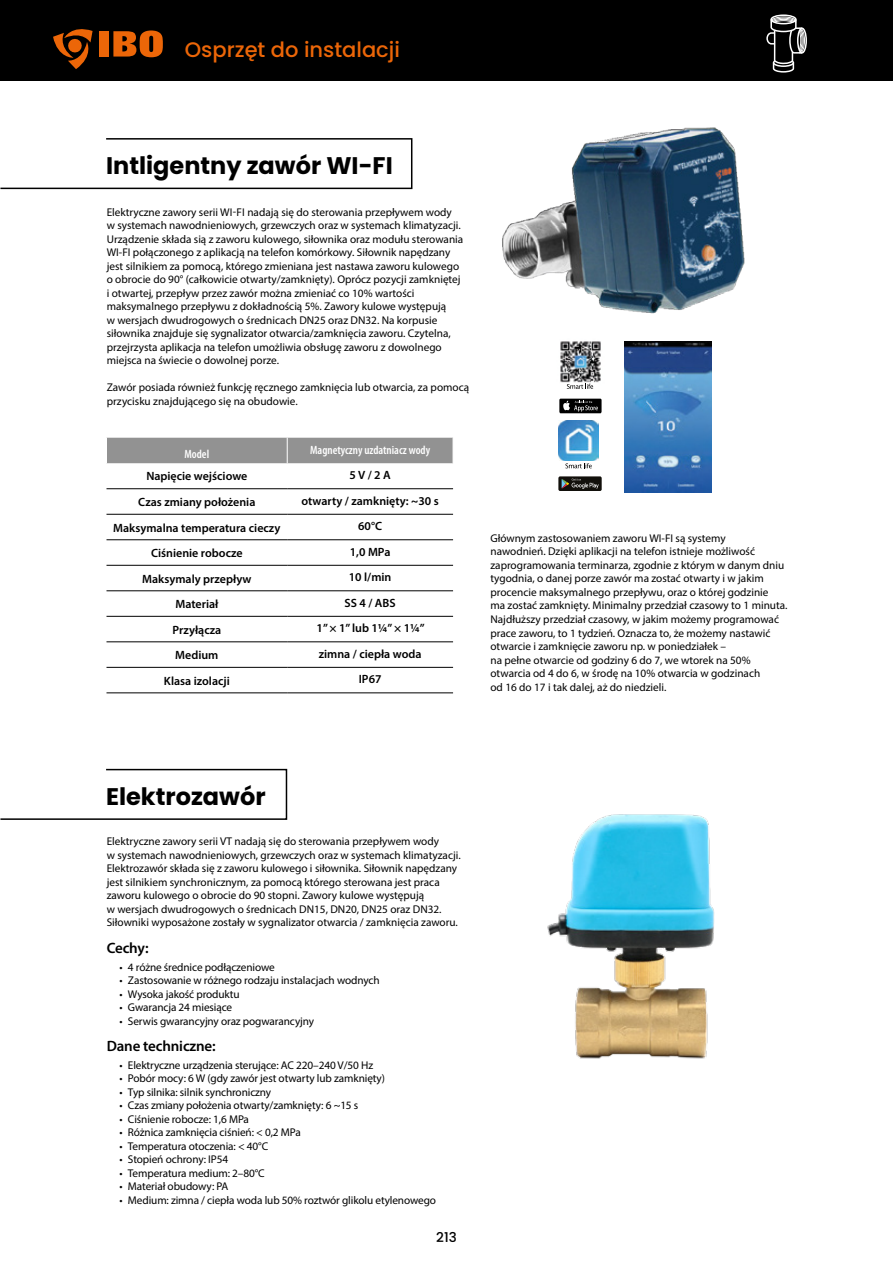
<style>
.page{position:relative;width:893px;height:1263px;background:#fff}
.page>*{position:absolute;margin:0;border:0;box-sizing:border-box;transform-origin:0 0}
.t1{font:700 24px "Poppins";color:#000}
.t2{font:500 21px "Poppins";color:#ec6608}
.t3{font:600 15px "Myriad Pro";letter-spacing:-.01em;color:#000}
.t4{font:500 13.5px "Poppins";color:#000}
.t5{font:600 12px "Myriad Pro";color:#000}
.t6{font:600 condensed 12px "Myriad Pro";color:#fff}
.t7{font:11.25px/13.5px "Myriad Pro";color:#000}
</style>
<div class="page">
<div style="left:0;top:0;width:893px;height:81px;background:#000"></div>
<svg style="left:53px;top:29px;width:40px;height:40px"></svg>
<div style="left:99px;top:31px;width:10px;height:26px;background:#ec6608"></div>
<svg style="left:113px;top:30px;width:50px;height:27px"></svg>
<div style="left:770px;top:14px;width:27px;height:10px;border:2px solid #fff;border-radius:50%"></div>
<div style="left:797px;top:27px;width:10px;height:27px;border:2px solid #fff;border-radius:50%"></div>
<svg style="left:766px;top:17px;width:39px;height:56px"></svg>
<img style="left:547px;top:814px;width:168px;height:245px">
<img style="left:502px;top:127px;width:243px;height:186px">
<img style="left:558px;top:341px;width:154px;height:152px">
<svg style="left:558px;top:476px;width:44px;height:15px"></svg>
<svg style="left:565px;top:463px;width:27px;height:5px"></svg>
<img style="left:559px;top:420px;width:39px;height:40px">
<img style="left:625px;top:341px;width:86px;height:151px">
<svg style="left:559px;top:399px;width:42px;height:15px"></svg>
<img style="left:558px;top:341px;width:47px;height:50px">
<div style="left:562px;top:383px;width:36px;height:8px;background:#fff"></div>
<svg style="left:567px;top:384px;width:26px;height:5px"></svg>
<svg style="left:0;top:768px;width:288px;height:52px"></svg>
<hr style="left:106px;top:488px;width:181px;height:1px;background:#000">
<hr style="left:106px;top:514px;width:181px;height:1px;background:#000">
<hr style="left:106px;top:539px;width:181px;height:1px;background:#000">
<hr style="left:106px;top:565px;width:181px;height:1px;background:#000">
<hr style="left:287px;top:565px;width:166px;height:1px;background:#000">
<hr style="left:106px;top:590px;width:181px;height:1px;background:#000">
<hr style="left:287px;top:590px;width:166px;height:1px;background:#000">
<hr style="left:106px;top:616px;width:181px;height:1px;background:#000">
<hr style="left:287px;top:616px;width:166px;height:1px;background:#000">
<hr style="left:106px;top:641px;width:181px;height:1px;background:#000">
<hr style="left:287px;top:641px;width:166px;height:1px;background:#000">
<hr style="left:106px;top:667px;width:181px;height:1px;background:#000">
<hr style="left:287px;top:667px;width:166px;height:1px;background:#000">
<hr style="left:106px;top:692px;width:181px;height:1px;background:#000">
<hr style="left:287px;top:692px;width:166px;height:1px;background:#000">
<div style="left:107px;top:438px;width:346px;height:25px;background:#929292"></div>
<hr style="left:287px;top:488px;width:166px;height:1px;background:#000">
<hr style="left:287px;top:514px;width:166px;height:1px;background:#000">
<hr style="left:287px;top:539px;width:166px;height:1px;background:#000">
<svg style="left:0;top:138px;width:413px;height:52px"></svg>
<h2 class="t2" style="left:185px;top:37px;width:217px">Osprzęt do instalacji</h2>
<h1 class="t1" style="left:106px;top:152px;width:288px">Intligentny zawór WI-FI</h1>
<p class="t7" style="left:107px;top:205px;width:358px">Elektryczne zawory serii WI-FI nadają się do sterowania przepływem wody<br>w systemach nawodnieniowych, grzewczych oraz w systemach klimatyzacji.<br>Urządzenie składa sią z zaworu kulowego, siłownika oraz modułu sterowania WI-FI połączonego z aplikacją na telefon komórkowy. Siłownik napędzany jest silnikiem za pomocą, którego zmieniana jest nastawa zaworu kulowego o obrocie do 90° (całkowicie otwarty/zamknięty). Oprócz pozycji zamkniętej i otwartej, przepływ przez zawór można zmieniać co 10% wartości maksymalnego przepływu z dokładnością 5%. Zawory kulowe występują<br>w wersjach dwudrogowych o średnicach DN25 oraz DN32. Na korpusie siłownika znajduje się sygnalizator otwarcia/zamknięcia zaworu. Czytelna, przejrzysta aplikacja na telefon umożliwia obsługę zaworu z dowolnego miejsca na świecie o dowolnej porze.</p>
<p class="t7" style="left:107px;top:381px;width:364px">Zawór posiada również funkcję ręcznego zamknięcia lub otwarcia, za pomocą przycisku znajdującego się na obudowie.</p>
<p class="t6" style="left:184px;top:447px;width:26px">Model</p>
<p class="t6" style="left:310px;top:442px;width:121px">Magnetyczny uzdatniacz wody</p>
<p class="t5" style="left:146px;top:469px;width:103px">Napięcie wejściowe</p>
<p class="t5" style="left:349px;top:467px;width:43px">5 V / 2 A</p>
<p class="t5" style="left:138px;top:494px;width:119px">Czas zmiany położenia</p>
<p class="t5" style="left:301px;top:493px;width:139px">otwarty / zamknięty: ~30 s</p>
<p class="t5" style="left:113px;top:520px;width:169px">Maksymalna temperatura cieczy</p>
<p class="t5" style="left:358px;top:519px;width:25px">60°C</p>
<p class="t5" style="left:151px;top:545px;width:93px">Ciśnienie robocze</p>
<p class="t5" style="left:350px;top:544px;width:42px">1,0 MPa</p>
<p class="t5" style="left:142px;top:571px;width:111px">Maksymaly przepływ</p>
<p class="t5" style="left:349px;top:570px;width:44px">10 l/min</p>
<p class="t5" style="left:175px;top:596px;width:44px">Materiał</p>
<p class="t5" style="left:345px;top:595px;width:53px">SS 4 / ABS</p>
<p class="t5" style="left:173px;top:622px;width:50px">Przyłącza</p>
<p class="t5" style="left:317px;top:621px;width:109px">1” × 1” lub 11/4” × 11/4”</p>
<p class="t5" style="left:175px;top:647px;width:45px">Medium</p>
<p class="t5" style="left:319px;top:646px;width:104px">zimna / ciepła woda</p>
<p class="t5" style="left:164px;top:673px;width:67px">Klasa izolacji</p>
<p class="t5" style="left:359px;top:672px;width:24px">IP67</p>
<p class="t7" style="left:490px;top:531px;width:299px">Głównym zastosowaniem zaworu WI-FI są systemy<br>nawodnień. Dzięki aplikacji na telefon istnieje możliwość zaprogramowania terminarza, zgodnie z którym w danym dniu tygodnia, o danej porze zawór ma zostać otwarty i w jakim procencie maksymalnego przepływu, oraz o której godzinie<br>ma zostać zamknięty. Minimalny przedział czasowy to 1 minuta.<br>Najdłuższy przedział czasowy, w jakim możemy programować prace zaworu, to 1 tydzień. Oznacza to, że możemy nastawić otwarcie i zamknięcie zaworu np. w poniedziałek –<br>na pełne otwarcie od godziny 6 do 7, we wtorek na 50% otwarcia od 4 do 6, w środę na 10% otwarcia w godzinach<br>od 16 do 17 i tak dalej, aż do niedzieli.</p>
<h1 class="t1" style="left:106px;top:782px;width:161px">Elektrozawór</h1>
<p class="t7" style="left:107px;top:835px;width:356px">Elektryczne zawory serii VT nadają się do sterowania przepływem wody<br>w systemach nawodnieniowych, grzewczych oraz w systemach klimatyzacji.<br>Elektrozawór składa się z zaworu kulowego i siłownika. Siłownik napędzany jest silnikiem synchronicznym, za pomocą którego sterowana jest praca zaworu kulowego o obrocie do 90 stopni. Zawory kulowe występują<br>w wersjach dwudrogowych o średnicach DN15, DN20, DN25 oraz DN32.<br>Siłowniki wyposażone zostały w sygnalizator otwarcia / zamknięcia zaworu.</p>
<h3 class="t3" style="left:107px;top:938px;width:43px">Cechy:</h3>
<p class="t7" style="left:119px;top:960px;width:157px">• 4 różne średnice podłączeniowe</p>
<p class="t7" style="left:119px;top:973px;width:262px">• Zastosowanie w różnego rodzaju instalacjach wodnych</p>
<p class="t7" style="left:119px;top:987px;width:122px">• Wysoka jakość produktu</p>
<p class="t7" style="left:119px;top:1000px;width:114px">• Gwarancja 24 miesiące</p>
<p class="t7" style="left:119px;top:1014px;width:196px">• Serwis gwarancyjny oraz pogwarancyjny</p>
<h3 class="t3" style="left:107px;top:1036px;width:111px">Dane techniczne:</h3>
<p class="t7" style="left:119px;top:1058px;width:255px">• Elektryczne urządzenia sterujące: AC 220–240 V/50 Hz</p>
<p class="t7" style="left:119px;top:1072px;width:267px">• Pobór mocy: 6 W (gdy zawór jest otwarty lub zamknięty)</p>
<p class="t7" style="left:119px;top:1085px;width:153px">• Typ silnika: silnik synchroniczny</p>
<p class="t7" style="left:119px;top:1099px;width:240px">• Czas zmiany położenia otwarty/zamknięty: 6 ~15 s</p>
<p class="t7" style="left:119px;top:1112px;width:131px">• Ciśnienie robocze: 1,6 MPa</p>
<p class="t7" style="left:119px;top:1126px;width:183px">• Różnica zamknięcia ciśnień: &lt; 0,2 MPa</p>
<p class="t7" style="left:119px;top:1139px;width:150px">• Temperatura otoczenia: &lt; 40°C</p>
<p class="t7" style="left:119px;top:1153px;width:110px">• Stopień ochrony: IP54</p>
<p class="t7" style="left:119px;top:1166px;width:147px">• Temperatura medium: 2–80°C</p>
<p class="t7" style="left:119px;top:1180px;width:110px">• Materiał obudowy: PA</p>
<p class="t7" style="left:119px;top:1193px;width:318px">• Medium: zimna / ciepła woda lub 50% roztwór glikolu etylenowego</p>
<p class="t4" style="left:436px;top:1229px;width:22px">213</p>
</div>
